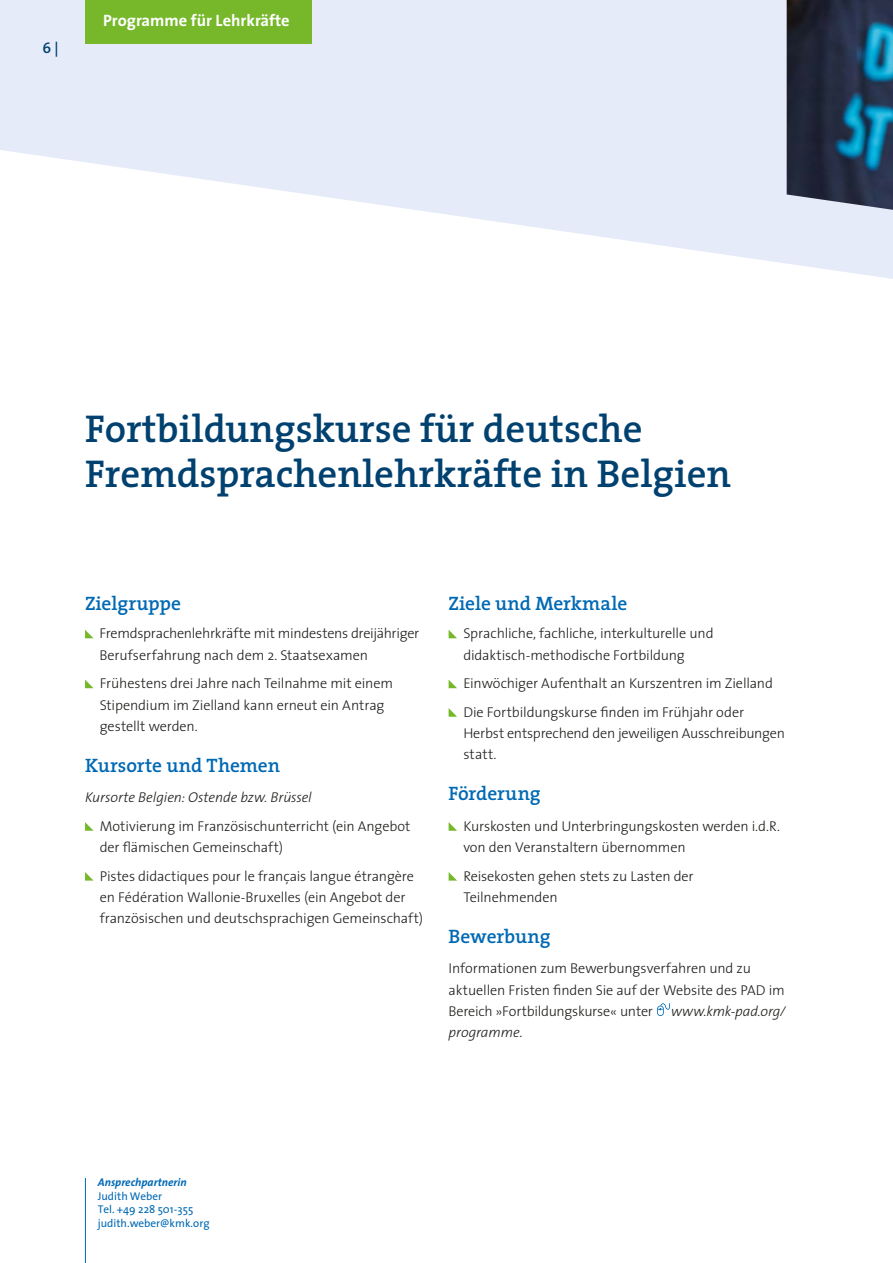
<style>
.page{position:relative;width:893px;height:1263px;background:#fff}
.page>*{position:absolute;margin:0;border:0;box-sizing:border-box;transform-origin:0 0}
.t1{font:600 39px/45px "The Serif";color:#004170}
.t2{font:600 19.5px "The Serif";letter-spacing:-.005em;color:#0069b4}
.t3{font:700 16.5px "The Sans";color:#fff}
.t4{font:600 15px "The Sans";color:#004170}
.t5{font:300 14.25px/21.3px "The Sans";letter-spacing:-.01em;color:#1d1d1b}
.t6{font:italic 300 14.25px "The Sans";letter-spacing:-.01em;color:#1d1d1b}
.t7{font:11.25px/13.5px "The Sans";color:#0069b4}
.t8{font:italic 700 11.25px "The Sans";color:#0069b4}
.s1{font-style:normal}
</style>
<div class="page">
<svg style="left:0;top:0;width:893px;height:279px;fill:#e5ebf8"></svg>
<div style="left:85px;top:0;width:226px;height:44px;background:#76b82a"></div>
<svg style="left:85px;top:630px;width:8px;height:8px"></svg>
<svg style="left:85px;top:680px;width:9px;height:8px"></svg>
<svg style="left:85px;top:822px;width:9px;height:9px"></svg>
<svg style="left:85px;top:872px;width:9px;height:9px"></svg>
<svg style="left:449px;top:630px;width:8px;height:8px"></svg>
<svg style="left:449px;top:680px;width:8px;height:8px"></svg>
<svg style="left:449px;top:708px;width:8px;height:9px"></svg>
<svg style="left:449px;top:822px;width:8px;height:9px"></svg>
<svg style="left:449px;top:872px;width:8px;height:9px"></svg>
<svg style="left:657px;top:1003px;width:13px;height:13px"></svg>
<hr style="left:85px;top:1178px;width:1px;height:85px;background:#0069b4">
<img style="left:787px;top:0;width:106px;height:210px">
<p class="t4" style="left:43px;top:35px;width:18px">6 |</p>
<p class="t3" style="left:103px;top:7px;width:188px">Programme für Lehrkräfte</p>
<h1 class="t1" style="left:85px;top:405px;width:648px">Fortbildungskurse für deutsche<br>Fremdsprachenlehrkräfte in Belgien</h1>
<h2 class="t2" style="left:85px;top:587px;width:98px">Zielgruppe</h2>
<p class="t5" style="left:99px;top:622px;width:321px">Fremdsprachenlehrkräfte mit mindestens dreijähriger<br>Berufserfahrung nach dem 2. Staatsexamen</p>
<p class="t5" style="left:100px;top:672px;width:295px">Frühestens drei Jahre nach Teilnahme mit einem<br>Stipendium im Zielland kann erneut ein Antrag gestellt werden.</p>
<h2 class="t2" style="left:85px;top:749px;width:197px">Kursorte und Themen</h2>
<p class="t6" style="left:85px;top:786px;width:228px">Kursorte Belgien: Ostende bzw. Brüssel</p>
<p class="t5" style="left:100px;top:815px;width:312px">Motivierung im Französischunterricht (ein Angebot der flämischen Gemeinschaft)</p>
<p class="t5" style="left:100px;top:865px;width:325px">Pistes didactiques pour le français langue étrangère en Fédération Wallonie-Bruxelles (ein Angebot der französischen und deutschsprachigen Gemeinschaft)</p>
<h2 class="t2" style="left:449px;top:587px;width:180px">Ziele und Merkmale</h2>
<p class="t5" style="left:463px;top:622px;width:252px">Sprachliche, fachliche, interkulturelle und didaktisch-methodische Fortbildung</p>
<p class="t5" style="left:463px;top:669px;width:311px;line-height:28.5px">Einwöchiger Aufenthalt an Kurszentren im Zielland<br>Die Fortbildungskurse finden im Frühjahr oder</p>
<p class="t5" style="left:463px;top:722px;width:323px">Herbst entsprechend den jeweiligen Ausschreibungen statt.</p>
<h2 class="t2" style="left:449px;top:778px;width:94px">Förderung</h2>
<p class="t5" style="left:463px;top:815px;width:317px">Kurskosten und Unterbringungskosten werden i.d.R. von den Veranstaltern übernommen</p>
<p class="t5" style="left:463px;top:865px;width:232px">Reisekosten gehen stets zu Lasten der<br>Teilnehmenden</p>
<h2 class="t2" style="left:449px;top:920px;width:103px">Bewerbung</h2>
<p class="t5" style="left:449px;top:957px;width:338px">Informationen zum Bewerbungsverfahren und zu aktuellen Fristen finden Sie auf der Website des PAD im<br>Bereich »Fortbildungskurse« unter</p>
<p class="t6" style="left:671px;top:999px;width:116px">www.kmk-pad.org/</p>
<p class="t6" style="left:449px;top:1021px;width:74px">programme<span class="s1">.</span></p>
<p class="t8" style="left:98px;top:1173px;width:90px">Ansprechpartnerin</p>
<p class="t7" style="left:98px;top:1189px;width:113px">Judith Weber<br>Tel. +49 228 501-355 judith.weber@kmk.org</p>
</div>
